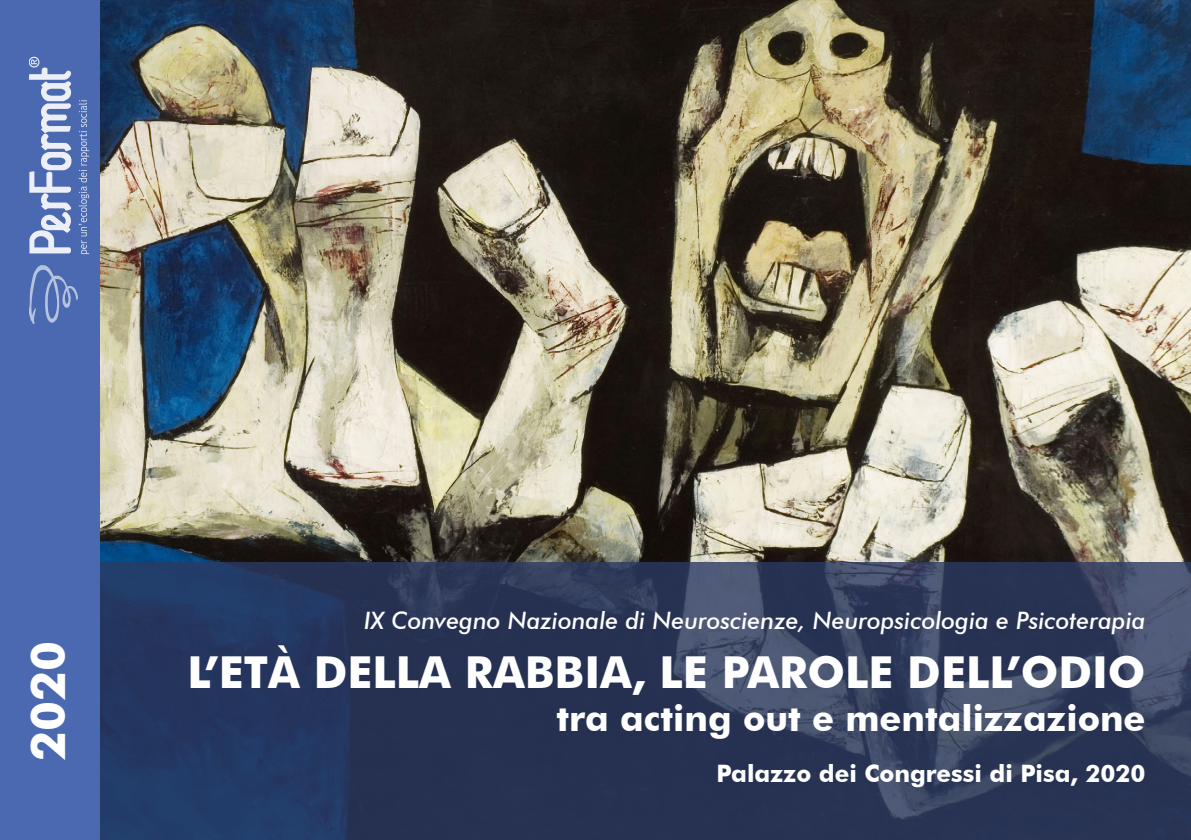
<style>
.page{position:relative;width:1191px;height:840px;background:#fff}
.page>*{position:absolute;margin:0;border:0;box-sizing:border-box;transform-origin:0 0}
.t1{font:700 48px "Futura BT";color:#fff}
.t2{font:700 44px "Futura BT";color:#fff}
.t3{font:700 36px "Futura BT";color:#fff}
.t4{font:italic 500 24px "Futura BT";color:#fff}
.t5{font:700 24px "Futura BT";color:#fff}
</style>
<div class="page">
<img style="left:99px;top:0;width:1092px;height:561px">
<svg style="left:99px;top:561px;width:1092px;height:278px;background:#2c395b"></svg>
<div style="left:0;top:0;width:99px;height:839px;background:#4a69b0"></div>
<svg style="left:79px;top:100px;width:10px;height:154px"></svg>
<svg style="left:30px;top:265px;width:48px;height:59px"></svg>
<svg style="left:30px;top:57px;width:42px;height:196px"></svg>
<h1 class="t1" style="left:19px;top:760px;width:121px;rotate:-90deg">2020</h1>
<p class="t4" style="left:364px;top:605px;width:783px">IX Convegno Nazionale di Neuroscienze, Neuropsicologia e Psicoterapia</p>
<h2 class="t2" style="left:187px;top:644px;width:959px">L’ETÀ DELLA RABBIA, LE PAROLE DELL’ODIO</h2>
<h3 class="t3" style="left:556px;top:695px;width:591px">tra acting out e mentalizzazione</h3>
<p class="t5" style="left:716px;top:758px;width:431px">Palazzo dei Congressi di Pisa, 2020</p>
</div>
